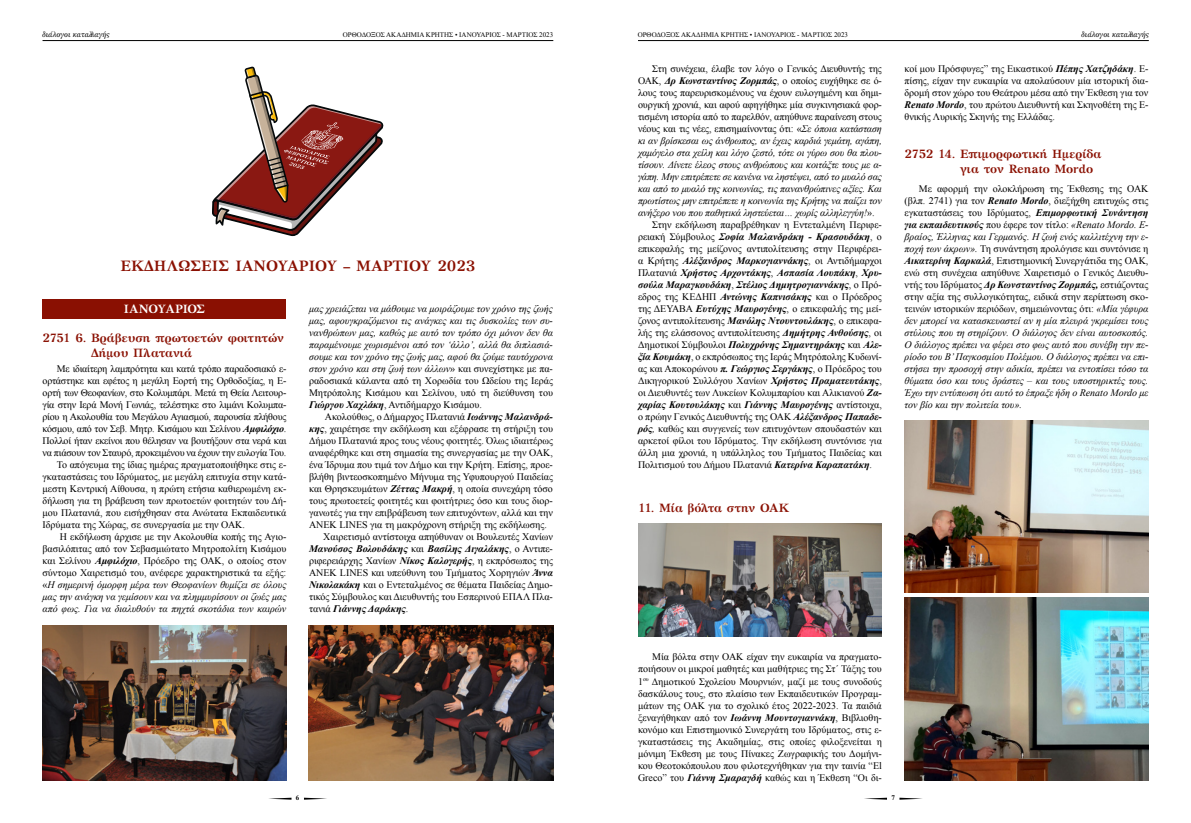
<style>
.page{position:relative;width:1191px;height:823px;background:#fff}
.page>*{position:absolute;margin:0;border:0;box-sizing:border-box;transform-origin:0 0}
.titlos{font:700 15px "GFS Artemisia";color:#8a1002}
.ημερομηνία{font:700 12px/14.4px "GFS Artemisia";color:#8a1002}
.ημερομηνία-2{font:700 12px "GFS Artemisia";letter-spacing:-.04em;color:#fff}
.text{font:10px/12px "Times New Roman";color:#000;text-align:justify}
.text-2{font:italic 10px/12px "Times New Roman";color:#000;text-align:justify}
.t1{font:8px "GFS Olga";color:#000}
.t2{font:7px "Times New Roman";color:#000}
.t3{font:700 7px "Times New Roman";color:#000}
.s1{font-weight:700;font-style:italic}
.s2{font-style:italic}
.s3{font-style:normal}
.s4{font-weight:700}
</style>
<div class="page">
<svg style="left:304px;top:797px;width:23px;height:2px"></svg>
<svg style="left:269px;top:797px;width:22px;height:2px"></svg>
<svg style="left:899px;top:797px;width:23px;height:2px"></svg>
<svg style="left:864px;top:797px;width:23px;height:2px"></svg>
<hr style="left:43px;top:40px;width:510px;height:1px;background:#000">
<hr style="left:638px;top:40px;width:510px;height:1px;background:#000">
<div style="left:43px;top:299px;width:243px;height:19px;background:#8a1002"></div>
<svg style="left:212px;top:66px;width:171px;height:170px"></svg>
<svg style="left:638px;top:636px;width:244px;height:1px"></svg>
<img style="left:638px;top:523px;width:244px;height:113px">
<svg style="left:904px;top:780px;width:244px;height:1px"></svg>
<img style="left:904px;top:420px;width:244px;height:171px">
<img style="left:904px;top:597px;width:244px;height:183px">
<img style="left:309px;top:625px;width:244px;height:155px">
<img style="left:43px;top:625px;width:243px;height:155px">
<p class="t1" style="left:42px;top:30px;width:69px">διάλογοι καταλλαγής</p>
<p class="t2" style="left:343px;top:30px;width:212px">OΡΘΟΔΟΞΟΣ ΑΚΑΔΗΜΙΑ ΚΡΗΤΗΣ • ΙΑΝΟΥΑΡΙΟΣ - ΜΑΡΤΙΟΣ 2023</p>
<p class="t2" style="left:637px;top:30px;width:212px">OΡΘΟΔΟΞΟΣ ΑΚΑΔΗΜΙΑ ΚΡΗΤΗΣ • ΙΑΝΟΥΑΡΙΟΣ - ΜΑΡΤΙΟΣ 2023</p>
<p class="t1" style="left:1081px;top:30px;width:69px">διάλογοι καταλλαγής</p>
<p class="titlos" style="left:120px;top:254px;width:356px">ΕΚΔΗΛΩΣΕΙΣ ΙΑΝΟΥΑΡΙΟΥ – ΜΑΡΤΙΟΥ 2023</p>
<p class="ημερομηνία-2" style="left:124px;top:299px;width:83px">ΙΑΝΟΥΑΡΙΟΣ</p>
<p class="ημερομηνία" style="left:91px;top:329px;width:194px;text-indent:-49px">2751 6. Βράβευση πρωτοετών φοιτητών<br>Δήμου Πλατανιά</p>
<p class="text" style="left:43px;top:362px;width:245px;text-indent:14px">Με ιδιαίτερη λαμπρότητα και κατά τρόπο παραδοσιακό ε&shy;ορτάστηκε και εφέτος η μεγάλη Εορτή της Ορθοδοξίας, η Ε&shy;ορτή των Θεοφανίων, στο Κολυμπάρι. Μετά τη Θεία Λειτουρ&shy;γία στην Ιερά Μονή Γωνιάς, τελέστηκε στο λιμάνι Κολυμπα&shy;ρίου η Ακολουθία του Μεγάλου Αγιασμού, παρουσία πλήθους κόσμου, από τον Σεβ. Μητρ. Κισάμου και Σελίνου <span class="s1">Αμφιλόχιο</span>.<br>Πολλοί ήταν εκείνοι που θέλησαν να βουτήξουν στα νερά και να πιάσουν τον Σταυρό, προκειμένου να έχουν την ευλογία Του.</p>
<p class="text" style="left:43px;top:458px;width:245px;text-indent:14px">Το απόγευμα της ίδιας ημέρας πραγματοποιήθηκε στις ε&shy;γκαταστάσεις του Ιδρύματος, με μεγάλη επιτυχία στην κατά&shy;μεστη Κεντρική Αίθουσα, η πρώτη ετήσια καθιερωμένη εκ&shy;δήλωση για τη βράβευση των πρωτοετών φοιτητών του Δή&shy;μου Πλατανιά, που εισήχθησαν στα Ανώτατα Εκπαιδευτικά Ιδρύματα της Χώρας, σε συνεργασία με την ΟΑΚ.</p>
<p class="text" style="left:43px;top:530px;width:245px;text-indent:17px">Η εκδήλωση άρχισε με την Ακολουθία κοπής της Αγιο&shy;βασιλόπιτας από τον Σεβασμιώτατο Μητροπολίτη Κισάμου και Σελίνου <span class="s1">Αμφιλόχιο</span>, Πρόεδρο της ΟΑΚ, ο οποίος στον σύντομο Χαιρετισμό του, ανέφερε χαρακτηριστικά τα εξής: «<span class="s2">Η σημερινή όμορφη μέρα των Θεοφανίων θυμίζει σε όλους μας την ανάγκη να γεμίσουν και να πλημμυρίσουν οι ζωές μας από φως. Για να διαλυθούν τα πηχτά σκοτάδια των καιρών</span></p>
<p class="text-2" style="left:309px;top:302px;width:245px">μας χρειάζεται να μάθουμε να μοιράζουμε τον χρόνο της ζωής μας, αφουγκραζόμενοι τις ανάγκες και τις δυσκολίες των συ&shy;νανθρώπων μας, καθώς με αυτό τον τρόπο όχι μόνον δεν θα παραμένουμε χωρισμένοι από τον ‘άλλο’, αλλά θα διπλασιά&shy;σουμε και τον χρόνο της ζωής μας, αφού θα ζούμε ταυτόχρονα στον χρόνο και στη ζωή των άλλων<span class="s3">» και συνεχίστηκε με πα&shy;ραδοσιακά κάλαντα από τη Χορωδία του Ωδείου της Ιεράς Μητρόπολης Κισάμου και Σελίνου, υπό τη διεύθυνση του </span><span class="s4">Γιώργου Χαχλάκη</span><span class="s3">, Αντιδήμαρχο Κισάμου.</span></p>
<p class="text" style="left:309px;top:410px;width:245px;text-indent:16px">Ακολούθως, ο Δήμαρχος Πλατανιά <span class="s1">Ιωάννης Μαλανδρά&shy;κης</span>, χαιρέτησε την εκδήλωση και εξέφρασε τη στήριξη του Δήμου Πλατανιά προς τους νέους φοιτητές. Όλως ιδιαιτέρως αναφέρθηκε και στη σημασία της συνεργασίας με την ΟΑΚ, ένα Ίδρυμα που τιμά τον Δήμο και την Κρήτη. Επίσης, προε&shy;βλήθη βιντεοσκοπημένο Μήνυμα της Υφυπουργού Παιδείας και Θρησκευμάτων <span class="s1">Ζέττας Μακρή</span>, η οποία συνεχάρη τόσο τους πρωτοετείς φοιτητές και φοιτήτριες όσο και τους διορ&shy;γανωτές για την επιβράβευση των επιτυχόντων, αλλά και την ANEK LINES για τη μακρόχρονη στήριξη της εκδήλωσης.</p>
<p class="text" style="left:309px;top:530px;width:245px;text-indent:14px">Χαιρετισμό αντίστοιχα απηύθυναν οι Βουλευτές Χανίων <span class="s1">Μανούσος Βολουδάκης</span> και <span class="s1">Βασίλης Διγαλάκης</span>, ο Αντιπε&shy;ριφερειάρχης Χανίων <span class="s1">Νίκος Καλογερής</span>, η εκπρόσωπος της ANEK LINES και υπεύθυνη του Τμήματος Χορηγιών <span class="s1">Άννα Νικολακάκη</span> και ο Εντεταλμένος σε θέματα Παιδείας Δημο&shy;τικός Σύμβουλος και Διευθυντής του Εσπερινού ΕΠΑΛ Πλα&shy;τανιά <span class="s1">Γιάννης Δαράκης</span>.</p>
<p class="text-2" style="left:638px;top:62px;width:245px;text-indent:14px"><span class="s3">Στη συνέχεια, έλαβε τον λόγο ο Γενικός Διευθυντής της ΟΑΚ,</span> <span class="s4">Δρ Κωνσταντίνος Ζορμπάς</span><span class="s3">, ο οποίος ευχήθηκε σε ό&shy;λους τους παρευρισκομένους να έχουν ευλογημένη και δημι&shy;ουργική χρονιά, και αφού αφηγήθηκε μία συγκινησιακά φορ&shy;τισμένη ιστορία από το παρελθόν, απηύθυνε παραίνεση στους νέους και τις νέες, επισημαίνοντας ότι: «</span>Σε όποια κατάσταση κι αν βρίσκεσαι ως άνθρωπος, αν έχεις καρδιά γεμάτη, αγάπη, χαμόγελο στα χείλη και λόγο ζεστό, τότε οι γύρω σου θα πλου&shy;τίσουν. Δίνετε έλεος στους ανθρώπους και κοιτάξτε τους με α&shy;γάπη. Μην επιτρέπετε σε κανένα να ληστέψει, από το μυαλό σας και από το μυαλό της κοινωνίας, τις πανανθρώπινες αξίες. Και πρωτίστως μην επιτρέπετε η κοινωνία της Κρήτης να παίζει τον ανήξερο νου που παθητικά ληστεύεται… χωρίς αλληλεγγύη!<span class="s3">».</span></p>
<p class="text" style="left:638px;top:218px;width:245px;text-indent:14px">Στην εκδήλωση παραβρέθηκαν η Εντεταλμένη Περιφε&shy;ρειακή Σύμβουλος <span class="s1">Σοφία Μαλανδράκη - Κρασουδάκη</span>, ο επικεφαλής της μείζονος αντιπολίτευσης στην Περιφέρει&shy;α Κρήτης <span class="s1">Αλέξανδρος Μαρκογιαννάκης</span>, οι Αντιδήμαρχοι Πλατανιά <span class="s1">Χρήστος Αρχοντάκης</span>, <span class="s1">Ασπασία Λουπάκη</span>, <span class="s1">Χρυ&shy;σούλα Μαραγκουδάκη</span>, <span class="s1">Στέλιος Δημητρογιαννάκης</span>, ο Πρό&shy;εδρος της ΚΕΔΗΠ <span class="s1">Αντώνης Καπνισάκης</span> και ο Πρόεδρος της ΔΕΥΑΒΑ <span class="s1">Ευτύχης Μαυρογένης</span>, ο επικεφαλής της μεί&shy;ζονος αντιπολίτευσης <span class="s1">Μανόλης Ντουντουλάκης</span>, ο επικεφα&shy;λής της ελάσσονος αντιπολίτευσης <span class="s1">Δημήτρης Ανθούσης</span>, οι Δημοτικοί Σύμβουλοι <span class="s1">Πολυχρόνης Σημαντηράκης</span> και <span class="s1">Αλε&shy;ξία Κουμάκη</span>, ο εκπρόσωπος της Ιεράς Μητρόπολης Κυδωνί&shy;ας και Αποκορώνου <span class="s1">π. Γεώργιος Σεργάκης</span>, ο Πρόεδρος του Δικηγορικού Συλλόγου Χανίων <span class="s1">Χρήστος Πραματευτάκης</span>, οι Διευθυντές των Λυκείων Κολυμπαρίου και Αλικιανού <span class="s1">Ζα&shy;χαρίας Κουτουλάκης</span> και <span class="s1">Γιάννης Μαυρογένης</span> αντίστοιχα, ο πρώην Γενικός Διευθυντής της ΟΑΚ <span class="s1">Αλέξανδρος Παπαδε&shy;ρός</span><span class="s2">,</span> καθώς και συγγενείς των επιτυχόντων σπουδαστών και αρκετοί φίλοι του Ιδρύματος. Την εκδήλωση συντόνισε για άλλη μια χρονιά, η υπάλληλος του Τμήματος Παιδείας και Πολιτισμού του Δήμου Πλατανιά <span class="s1">Κατερίνα Καραπατάκη</span>.</p>
<p class="ημερομηνία" style="left:638px;top:498px;width:153px">11. Μία βόλτα στην ΟΑΚ</p>
<p class="text" style="left:904px;top:62px;width:245px">κοί μου Πρόσφυγες” της Εικαστικού <span class="s1">Πέπης Χατζηδάκη</span>. Ε&shy;πίσης, είχαν την ευκαιρία να απολαύσουν μία ιστορική δια&shy;δρομή στον χώρο του Θεάτρου μέσα από την Έκθεση για τον <span class="s1">Renato Mordo</span>, του πρώτου Διευθυντή και Σκηνοθέτη της Ε&shy;θνικής Λυρικής Σκηνής της Ελλάδας.</p>
<p class="ημερομηνία" style="left:960px;top:146px;width:143px;text-indent:-55px">2752 14. Επιμορφωτική Ημερίδα για τον Renato Mordo</p>
<p class="text-2" style="left:904px;top:182px;width:245px;text-indent:14px"><span class="s3">Με αφορμή την ολοκλήρωση της Έκθεσης της ΟΑΚ (βλπ. 2741) για τον</span> <span class="s4">Renato Mordo</span><span class="s3">, διεξήχθη επιτυχώς στις εγκαταστάσεις του Ιδρύματος,</span> <span class="s4">Επιμορφωτική Συνάντηση για εκπαιδευτικούς</span> <span class="s3">που έφερε τον τίτλο:</span> «Renato Mordo. Ε&shy;βραίος, Έλληνας και Γερμανός. Η ζωή ενός καλλιτέχνη την ε&shy;ποχή των άκρων». <span class="s3">Τη συνάντηση προλόγισε και συντόνισε η </span><span class="s4">Αικατερίνη Καρκαλά</span><span class="s3">, Επιστημονική Συνεργάτιδα της ΟΑΚ, ενώ στη συνέχεια απηύθυνε Χαιρετισμό ο Γενικός Διευθυ&shy;ντής του Ιδρύματος</span> <span class="s4">Δρ Κωνσταντίνος Ζορμπάς,</span> <span class="s3">εστιάζοντας στην αξία της συλλογικότητας, ειδικά στην περίπτωση σκο&shy;τεινών ιστορικών περιόδων, σημειώνοντας ότι:</span> «Μία γέφυρα δεν μπορεί να κατασκευαστεί αν η μία πλευρά γκρεμίσει τους στύλους που τη στηρίζουν. Ο διάλογος δεν είναι αυτοσκοπός.<br>Ο διάλογος πρέπει να φέρει στο φως αυτό που συνέβη την πε&shy;ρίοδο του Β’ Παγκοσμίου Πολέμου. Ο διάλογος πρέπει να επι&shy;στήσει την προσοχή στην αδικία, πρέπει να εντοπίσει τόσο τα θύματα όσο και τους δράστες – και τους υποστηρικτές τους.<br>Έχω την εντύπωση ότι αυτό το έπραξε ήδη ο Renato Mordo με τον βίο και την πολιτεία του».</p>
<p class="text" style="left:638px;top:650px;width:245px;text-indent:14px">Μία βόλτα στην ΟΑΚ είχαν την ευκαιρία να πραγματο&shy;ποιήσουν οι μικροί μαθητές και μαθήτριες της Στ΄ Τάξης του 1<sup>ου</sup> Δημοτικού Σχολείου Μουρνιών, μαζί με τους συνοδούς δασκάλους τους, στο πλαίσιο των Εκπαιδευτικών Προγραμ&shy;μάτων της ΟΑΚ για το σχολικό έτος 2022-2023. Τα παιδιά ξεναγήθηκαν από τον <span class="s1">Ιωάννη Μουντογιαννάκη</span>, Βιβλιοθη&shy;κονόμο και Επιστημονικό Συνεργάτη του Ιδρύματος, στις ε&shy;γκαταστάσεις της Ακαδημίας, στις οποίες φιλοξενείται η μόνιμη Έκθεση με τους Πίνακες Ζωγραφικής του Δομήνι&shy;κου Θεοτοκόπουλου που φιλοτεχνήθηκαν για την ταινία “El Greco” του <span class="s1">Γιάννη Σμαραγδή</span> καθώς και η Έκθεση “Οι δι-</p>
<p class="t3" style="left:296px;top:792px;width:5px">6</p>
<p class="t3" style="left:891px;top:792px;width:5px">7</p>
</div>
